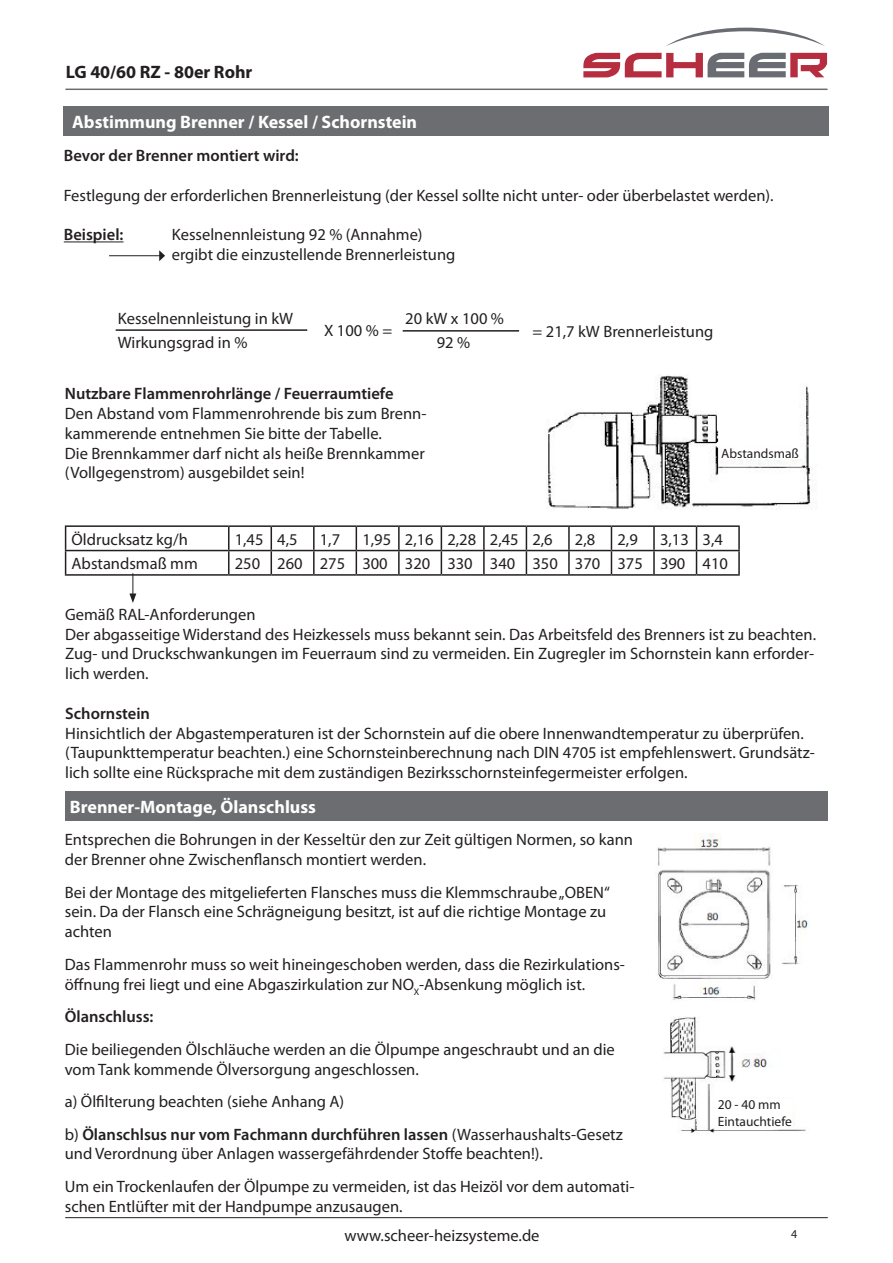
<style>
.page{position:relative;width:893px;height:1263px;background:#fff}
.page>*{position:absolute;margin:0;border:0;box-sizing:border-box;transform-origin:0 0}
.t1{font:700 18px "Myriad Pro";color:#fff}
.t2{font:700 18px "Myriad Pro";color:#231f20}
.t3{font:16.5px/19.8px "Myriad Pro";color:#231f20}
.t4{font:600 16.5px "Myriad Pro";color:#231f20}
.t5{font:13.5px/16.2px "Myriad Pro";color:#231f20}
.t6{font:12px "Myriad Pro";color:#231f20}
.s1{font-weight:600}
</style>
<div class="page">
<hr style="left:65px;top:1217px;width:763px;height:1px;background:#231f20">
<svg style="left:666px;top:28px;width:159px;height:18px"></svg>
<svg style="left:583px;top:53px;width:244px;height:24px"></svg>
<div style="left:64px;top:106px;width:765px;height:30px;background:#6c6d70"></div>
<hr style="left:64px;top:241px;width:60px;height:1px;background:#231f20">
<hr style="left:109px;top:255px;width:51px;height:1px;background:#231f20">
<svg style="left:159px;top:250px;width:6px;height:11px"></svg>
<hr style="left:116px;top:329px;width:191px;height:2px;background:#231f20">
<hr style="left:403px;top:330px;width:116px;height:2px;background:#231f20">
<img style="left:546px;top:374px;width:271px;height:136px">
<div style="left:720px;top:447px;width:84px;height:12px;background:#fff"></div>
<hr style="left:65px;top:525px;width:164px;height:2px;background:#231f20">
<hr style="left:229px;top:525px;width:42px;height:2px;background:#231f20">
<hr style="left:228px;top:527px;width:2px;height:23px;background:#231f20">
<hr style="left:271px;top:525px;width:43px;height:2px;background:#231f20">
<hr style="left:314px;top:525px;width:42px;height:2px;background:#231f20">
<hr style="left:313px;top:527px;width:2px;height:23px;background:#231f20">
<hr style="left:356px;top:525px;width:43px;height:2px;background:#231f20">
<hr style="left:399px;top:525px;width:42px;height:2px;background:#231f20">
<hr style="left:398px;top:527px;width:2px;height:23px;background:#231f20">
<hr style="left:441px;top:525px;width:43px;height:2px;background:#231f20">
<hr style="left:484px;top:525px;width:42px;height:2px;background:#231f20">
<hr style="left:483px;top:527px;width:2px;height:23px;background:#231f20">
<hr style="left:526px;top:525px;width:43px;height:2px;background:#231f20">
<hr style="left:569px;top:525px;width:42px;height:2px;background:#231f20">
<hr style="left:568px;top:527px;width:2px;height:23px;background:#231f20">
<hr style="left:611px;top:525px;width:43px;height:2px;background:#231f20">
<hr style="left:654px;top:525px;width:42px;height:2px;background:#231f20">
<hr style="left:653px;top:527px;width:2px;height:23px;background:#231f20">
<hr style="left:696px;top:525px;width:44px;height:2px;background:#231f20">
<hr style="left:738px;top:527px;width:2px;height:23px;background:#231f20">
<hr style="left:65px;top:550px;width:164px;height:1px;background:#231f20">
<svg style="left:65px;top:527px;width:1px;height:47px"></svg>
<hr style="left:229px;top:550px;width:42px;height:1px;background:#231f20">
<hr style="left:228px;top:551px;width:2px;height:23px;background:#231f20">
<hr style="left:271px;top:550px;width:43px;height:1px;background:#231f20">
<svg style="left:271px;top:527px;width:1px;height:47px"></svg>
<hr style="left:314px;top:550px;width:42px;height:1px;background:#231f20">
<hr style="left:313px;top:551px;width:2px;height:23px;background:#231f20">
<hr style="left:356px;top:550px;width:43px;height:1px;background:#231f20">
<svg style="left:356px;top:527px;width:1px;height:47px"></svg>
<hr style="left:399px;top:550px;width:42px;height:1px;background:#231f20">
<hr style="left:398px;top:551px;width:2px;height:23px;background:#231f20">
<hr style="left:441px;top:550px;width:43px;height:1px;background:#231f20">
<svg style="left:441px;top:527px;width:1px;height:47px"></svg>
<hr style="left:484px;top:550px;width:42px;height:1px;background:#231f20">
<hr style="left:483px;top:551px;width:2px;height:23px;background:#231f20">
<hr style="left:526px;top:550px;width:43px;height:1px;background:#231f20">
<svg style="left:526px;top:527px;width:1px;height:47px"></svg>
<hr style="left:569px;top:550px;width:42px;height:1px;background:#231f20">
<hr style="left:568px;top:551px;width:2px;height:23px;background:#231f20">
<hr style="left:611px;top:550px;width:43px;height:1px;background:#231f20">
<svg style="left:611px;top:527px;width:1px;height:47px"></svg>
<hr style="left:654px;top:550px;width:42px;height:1px;background:#231f20">
<hr style="left:653px;top:551px;width:2px;height:23px;background:#231f20">
<hr style="left:696px;top:550px;width:44px;height:1px;background:#231f20">
<svg style="left:696px;top:527px;width:1px;height:47px"></svg>
<hr style="left:738px;top:551px;width:2px;height:23px;background:#231f20">
<hr style="left:65px;top:574px;width:164px;height:2px;background:#231f20">
<hr style="left:229px;top:574px;width:42px;height:2px;background:#231f20">
<hr style="left:271px;top:574px;width:43px;height:2px;background:#231f20">
<hr style="left:314px;top:574px;width:42px;height:2px;background:#231f20">
<hr style="left:356px;top:574px;width:43px;height:2px;background:#231f20">
<hr style="left:399px;top:574px;width:42px;height:2px;background:#231f20">
<hr style="left:441px;top:574px;width:43px;height:2px;background:#231f20">
<hr style="left:484px;top:574px;width:42px;height:2px;background:#231f20">
<hr style="left:526px;top:574px;width:43px;height:2px;background:#231f20">
<hr style="left:569px;top:574px;width:42px;height:2px;background:#231f20">
<hr style="left:611px;top:574px;width:43px;height:2px;background:#231f20">
<hr style="left:654px;top:574px;width:42px;height:2px;background:#231f20">
<hr style="left:696px;top:574px;width:44px;height:2px;background:#231f20">
<svg style="left:129px;top:573px;width:7px;height:30px"></svg>
<div style="left:65px;top:791px;width:763px;height:30px;background:#6c6d70"></div>
<img style="left:656px;top:833px;width:152px;height:300px">
<div style="left:718px;top:1099px;width:74px;height:26px;background:#fff"></div>
<hr style="left:66px;top:89px;width:761px;height:1px;background:#6c6d70">
<p class="t2" style="left:66px;top:60px;width:188px">LG 40/60 RZ - 80er Rohr</p>
<p class="t1" style="left:72px;top:110px;width:346px">Abstimmung Brenner / Kessel / Schornstein</p>
<p class="t4" style="left:64px;top:145px;width:237px">Bevor der Brenner montiert wird:</p>
<p class="t3" style="left:64px;top:185px;width:711px">Festlegung der erforderlichen Brennerleistung (der Kessel sollte nicht unter- oder überbelastet werden).</p>
<p class="t4" style="left:64px;top:224px;width:61px">Beispiel:</p>
<p class="t3" style="left:172px;top:225px;width:285px">Kesselnennleistung 92 % (Annahme) ergibt die einzustellende Brennerleistung</p>
<p class="t3" style="left:118px;top:308px;width:177px">Kesselnennleistung in kW</p>
<p class="t3" style="left:405px;top:308px;width:100px">20 kW x 100 %</p>
<p class="t3" style="left:118px;top:332px;width:131px">Wirkungsgrad in %</p>
<p class="t3" style="left:437px;top:332px;width:35px">92 %</p>
<p class="t3" style="left:324px;top:321px;width:70px">X 100 % =</p>
<p class="t3" style="left:533px;top:321px;width:182px">= 21,7 kW Brennerleistung</p>
<p class="t4" style="left:65px;top:383px;width:330px">Nutzbare Flammenrohrlänge / Feuerraumtiefe</p>
<p class="t3" style="left:65px;top:403px;width:363px">Den Abstand vom Flammenrohrende bis zum Brenn&shy;kammerende entnehmen Sie bitte der Tabelle.<br>Die Brennkammer darf nicht als heiße Brennkammer (Vollgegenstrom) ausgebildet sein!</p>
<p class="t5" style="left:721px;top:445px;width:79px">Abstandsmaß</p>
<p class="t3" style="left:72px;top:529px;width:118px">Öldrucksatz kg/h</p>
<p class="t3" style="left:235px;top:529px;width:64px">1,45 4,5</p>
<p class="t3" style="left:320px;top:529px;width:22px">1,7</p>
<p class="t3" style="left:362px;top:529px;width:192px">1,95 2,16 2,28 2,45 2,6</p>
<p class="t3" style="left:575px;top:529px;width:22px">2,8</p>
<p class="t3" style="left:617px;top:529px;width:22px">2,9</p>
<p class="t3" style="left:660px;top:529px;width:64px">3,13 3,4</p>
<p class="t3" style="left:72px;top:553px;width:128px">Abstandsmaß mm</p>
<p class="t3" style="left:235px;top:553px;width:495px">250 260 275 300 320 330 340 350 370 375 390 410</p>
<p class="t3" style="left:65px;top:604px;width:752px">Gemäß RAL-Anforderungen<br>Der abgasseitige Widerstand des Heizkessels muss bekannt sein. Das Arbeitsfeld des Brenners ist zu beachten.<br>Zug- und Druckschwankungen im Feuerraum sind zu vermeiden. Ein Zugregler im Schornstein kann erforder&shy;lich werden.</p>
<p class="t4" style="left:65px;top:703px;width:86px">Schornstein</p>
<p class="t3" style="left:65px;top:723px;width:751px">Hinsichtlich der Abgastemperaturen ist der Schornstein auf die obere Innenwandtemperatur zu überprüfen. (Taupunkttemperatur beachten.) eine Schornsteinberechnung nach DIN 4705 ist empfehlenswert. Grundsätz&shy;lich sollte eine Rücksprache mit dem zuständigen Bezirksschornsteinfegermeister erfolgen.</p>
<p class="t1" style="left:70px;top:795px;width:248px">Brenner-Montage, Ölanschluss</p>
<p class="t3" style="left:65px;top:829px;width:570px">Entsprechen die Bohrungen in der Kesseltür den zur Zeit gültigen Normen, so kann der Brenner ohne Zwischenflansch montiert werden.</p>
<p class="t3" style="left:65px;top:882px;width:547px">Bei der Montage des mitgelieferten Flansches muss die Klemmschraube „OBEN“ sein. Da der Flansch eine Schrägneigung besitzt, ist auf die richtige Montage zu achten</p>
<p class="t3" style="left:65px;top:954px;width:562px">Das Flammenrohr muss so weit hineingeschoben werden, dass die Rezirkulations&shy;öffnung frei liegt und eine Abgaszirkulation zur NO<sub>X</sub>-Absenkung möglich ist.</p>
<p class="t4" style="left:65px;top:1006px;width:90px">Ölanschluss:</p>
<p class="t3" style="left:65px;top:1039px;width:552px">Die beiliegenden Ölschläuche werden an die Ölpumpe angeschraubt und an die vom Tank kommende Ölversorgung angeschlossen.</p>
<p class="t3" style="left:65px;top:1085px;width:559px;line-height:32.5px">a) Ölfilterung beachten (siehe Anhang A)<br>b) <span class="s1">Ölanschlsus nur vom Fachmann durchführen lassen</span> (Wasserhaushalts-Gesetz</p>
<p class="t3" style="left:65px;top:1137px;width:571px;line-height:32.5px">und Verordnung über Anlagen wassergefährdender Stoffe beachten!).<br>Um ein Trockenlaufen der Ölpumpe zu vermeiden, ist das Heizöl vor dem automati-</p>
<p class="t3" style="left:65px;top:1196px;width:339px">schen Entlüfter mit der Handpumpe anzusaugen.</p>
<p class="t3" style="left:344px;top:1225px;width:197px">www.scheer-heizsysteme.de</p>
<p class="t5" style="left:718px;top:1096px;width:76px">20 - 40 mm<br>Eintauchtiefe</p>
<p class="t6" style="left:791px;top:1227px;width:8px">4</p>
</div>
